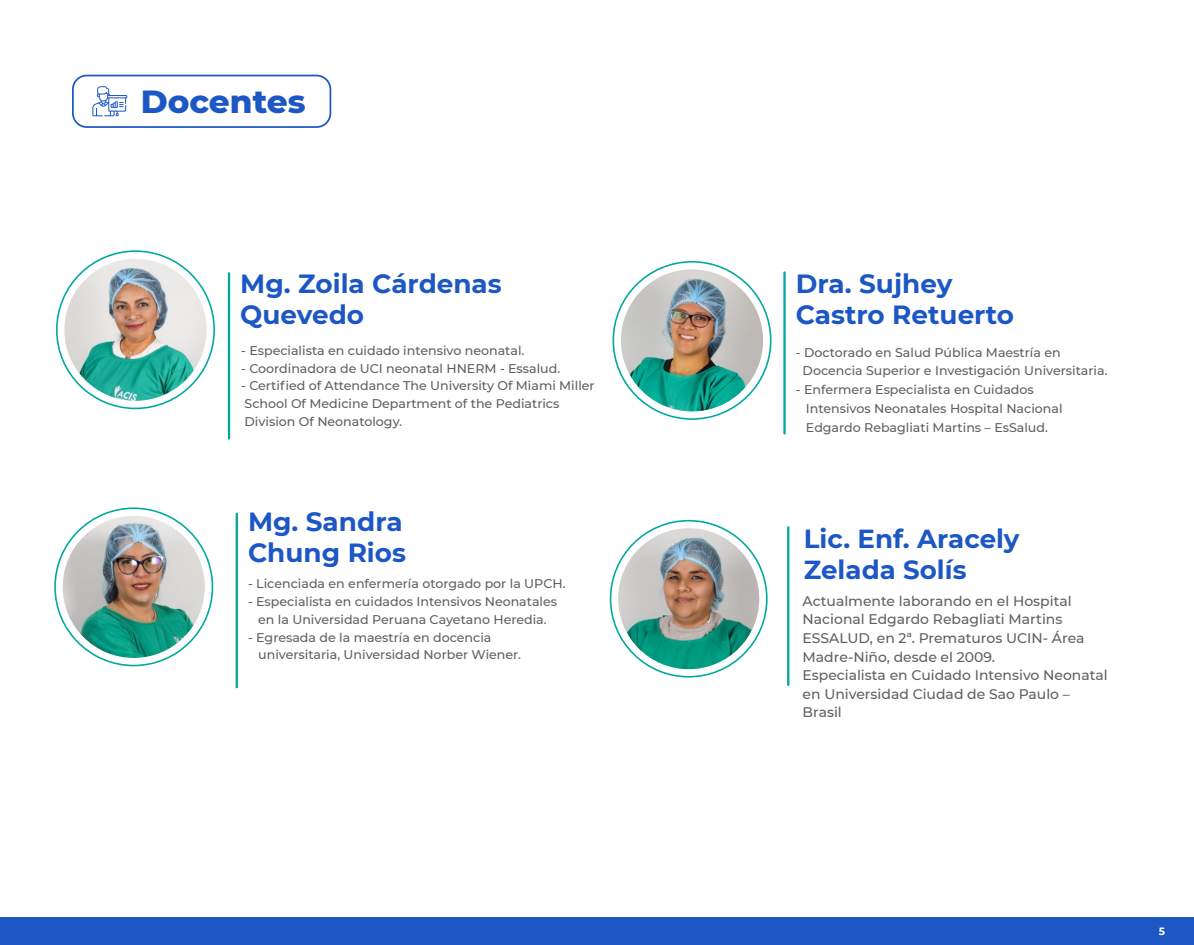
<style>
.page{position:relative;width:1194px;height:945px;background:#fff}
.page>*{position:absolute;margin:0;border:0;box-sizing:border-box;transform-origin:0 0}
.t1{font:800 32.64px "Montserrat";color:#1d57c5}
.t2{font:700 26.25px/30.8px "Montserrat";color:#1d57c5}
.t3{font:700 26.07px/30.5px "Montserrat";color:#1d57c5}
.t4{font:500 13.91px/18.6px "Montserrat";color:#606060}
.t5{font:500 12.6px/17.8px "Montserrat";color:#606060}
.t6{font:700 10.5px "Montserrat";color:#fff}
</style>
<div class="page">
<svg style="left:92px;top:86px;width:35px;height:30px"></svg>
<div style="left:0;top:918px;width:1193px;height:27px;background:#1d57c5"></div>
<div style="left:72px;top:75px;width:259px;height:53px;border:2px solid #1d57c5;border-radius:14px"></div>
<img style="left:64px;top:259px;width:142px;height:142px;border-radius:71px">
<hr style="left:228px;top:272px;width:2px;height:168px;background:#00a99e">
<img style="left:620px;top:269px;width:143px;height:142px;border-radius:71px">
<hr style="left:783px;top:271px;width:2px;height:163px;background:#00a99e">
<img style="left:63px;top:516px;width:142px;height:142px;border-radius:71px">
<hr style="left:235px;top:513px;width:3px;height:175px;background:#00a99e">
<img style="left:618px;top:528px;width:141px;height:141px;border-radius:71px">
<hr style="left:786px;top:526px;width:3px;height:160px;background:#00a99e">
<h1 class="t1" style="left:141px;top:78px;width:166px">Docentes</h1>
<h2 class="t2" style="left:240px;top:267px;width:263px">Mg. Zoila Cárdenas<br>Quevedo</h2>
<p class="t5" style="left:241px;top:341px;width:285px">- Especialista en cuidado intensivo neonatal.</p>
<p class="t5" style="left:241px;top:359px;width:320px">- Coordinadora de UCI neonatal HNERM - Essalud.</p>
<p class="t5" style="left:241px;top:377px;width:355px">- Certified of Attendance The University Of Miami Miller<br>School Of Medicine Department of the Pediatrics<br>Division Of Neonatology.</p>
<h2 class="t2" style="left:248px;top:505px;width:159px">Mg. Sandra<br>Chung Rios</h2>
<p class="t5" style="left:248px;top:574px;width:319px">- Licenciada en enfermería otorgado por la UPCH.</p>
<p class="t5" style="left:248px;top:592px;width:310px;text-align:center">- Especialista en cuidados Intensivos Neonatales en la Universidad Peruana Cayetano Heredia.</p>
<p class="t5" style="left:258px;top:628px;width:264px;text-indent:-10px">- Egresada de la maestría en docencia universitaria, Universidad Norber Wiener.</p>
<h2 class="t2" style="left:795px;top:267px;width:220px">Dra. Sujhey<br>Castro Retuerto</h2>
<p class="t5" style="left:802px;top:342px;width:306px;line-height:18.7px;text-indent:-7px">- Doctorado en Salud Pública Maestría en<br>Docencia Superior e Investigación Universitaria.</p>
<p class="t5" style="left:805px;top:380px;width:258px;line-height:18.7px;text-indent:-10px">- Enfermera Especialista en Cuidados<br>Intensivos Neonatales Hospital Nacional<br>Edgardo Rebagliati Martins – EsSalud.</p>
<h3 class="t3" style="left:803px;top:522px;width:217px">Lic. Enf. Aracely<br>Zelada Solís</h3>
<p class="t4" style="left:802px;top:591px;width:306px">Actualmente laborando en el Hospital<br>Nacional Edgardo Rebagliati Martins<br>ESSALUD, en 2ª. Prematuros UCIN- Área<br>Madre-Niño, desde el 2009.<br>Especialista en Cuidado Intensivo Neonatal en Universidad Ciudad de Sao Paulo –<br>Brasil</p>
<p class="t6" style="left:1158px;top:924px;width:8px">5</p>
</div>
